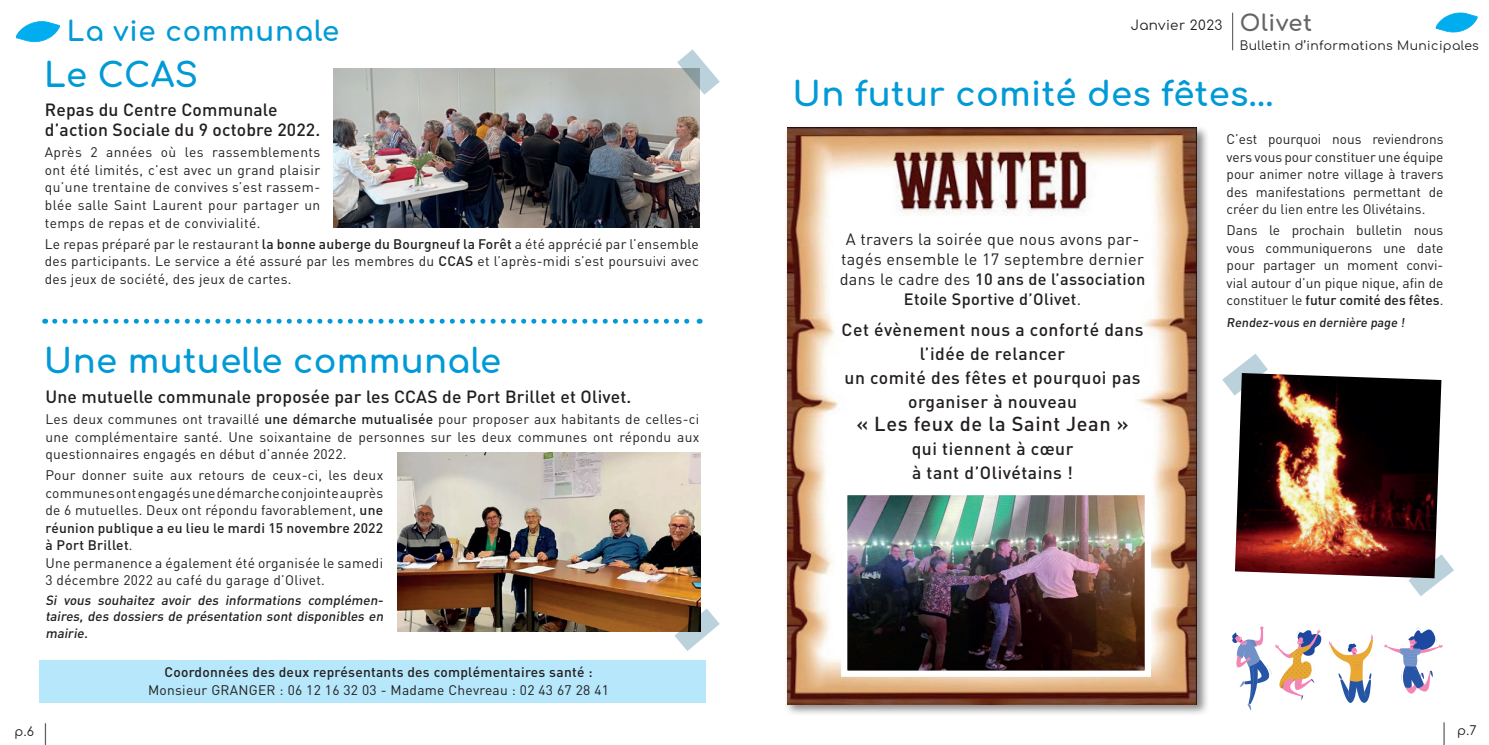
<style>
.page{position:relative;width:1489px;height:745px;background:#fff}
.page>*{position:absolute;margin:0;border:0;box-sizing:border-box;transform-origin:0 0}
.t1{font:700 33.75px "Comfortaa";letter-spacing:.01em;color:#009ad7}
.t2{font:700 27.5px "Comfortaa";letter-spacing:.03em;color:#009ad7}
.t3{font:700 22.5px "Comfortaa";letter-spacing:.03em;color:#656568}
.t4{font:500 20px "DIN";letter-spacing:.03em;color:#231f20}
.t5{font:500 17.5px/23.8px "DIN";letter-spacing:.015em;color:#231f20}
.t6{font:16.25px/20px "DIN";letter-spacing:.02em;color:#231f20;text-align:center}
.t7{font:13.75px/17.5px "DIN";letter-spacing:.02em;color:#231f20;text-align:justify}
.t8{font:500 13.75px "DIN";letter-spacing:.02em;color:#231f20}
.t9{font:13.5px "Comfortaa";letter-spacing:.03em;color:#231f20}
.t10{font:italic 500 13.25px/16.2px "DIN";color:#231f20;text-align:justify}
.t11{font:500 12.5px "DIN";color:#231f20}
.t12{font:12.5px "Comfortaa";color:#231f20}
.t13{font:12.38px "Comfortaa";letter-spacing:.03em;color:#231f20}
.s1{font-weight:500}
</style>
<div class="page">
<hr style="left:1231px;top:13px;width:2px;height:37px;background:#5f5f62">
<svg style="left:45px;top:723px;width:1px;height:21px"></svg>
<svg style="left:1443px;top:722px;width:1px;height:22px"></svg>
<svg style="left:55px;top:318px;width:645px;height:5px"></svg>
<svg style="left:1435px;top:12px;width:43px;height:21px"></svg>
<svg style="left:15px;top:21px;width:45px;height:22px"></svg>
<img style="left:333px;top:68px;width:367px;height:159px">
<img style="left:397px;top:452px;width:303px;height:179px">
<div style="left:39px;top:660px;width:666px;height:42px;background:#b6e7fa"></div>
<svg style="left:677px;top:49px;width:42px;height:46px"></svg>
<svg style="left:674px;top:608px;width:45px;height:42px"></svg>
<div style="left:784px;top:125px;width:425px;height:591px;background:#231f20;opacity:.53"></div>
<img style="left:787px;top:128px;width:409px;height:575px">
<img style="left:848px;top:495px;width:295px;height:174px">
<div style="left:841px;top:488px;width:309px;height:188px;border:6px solid #fff"></div>
<img style="left:1234px;top:373px;width:207px;height:205px">
<svg style="left:1408px;top:554px;width:45px;height:42px"></svg>
<svg style="left:1222px;top:353px;width:45px;height:42px"></svg>
<svg style="left:1384px;top:627px;width:59px;height:67px"></svg>
<svg style="left:1232px;top:626px;width:90px;height:84px"></svg>
<svg style="left:1329px;top:634px;width:43px;height:69px"></svg>
<h3 class="t3" style="left:1239px;top:3px;width:74px">Olivet</h3>
<p class="t13" style="left:1239px;top:35px;width:241px">Bulletin d’informations Municipales</p>
<h2 class="t2" style="left:67px;top:7px;width:274px">La vie communale</h2>
<p class="t9" style="left:1130px;top:12px;width:93px">Janvier 2023</p>
<h1 class="t1" style="left:44px;top:45px;width:155px">Le CCAS</h1>
<h1 class="t1" style="left:792px;top:63px;width:482px">Un futur comité des fêtes...</h1>
<p class="t5" style="left:45px;top:99px;width:277px;line-height:20px">Repas du Centre Communale d’action Sociale du 9 octobre 2022.</p>
<p class="t7" style="left:45px;top:143px;width:277px">Après 2 années où les rassemblements ont été limités, c’est avec un grand plaisir qu’une trentaine de convives s’est rassem&shy;blée salle Saint Laurent pour partager un temps de repas et de convivialité.</p>
<p class="t7" style="left:45px;top:234px;width:655px">Le repas préparé par le restaurant <span class="s1">la bonne auberge du Bourgneuf la Forêt</span> a été apprécié par l’ensemble des participants. Le service a été assuré par les membres du <span class="s1">CCAS</span> et l’après-midi s’est poursuivi avec des jeux de société, des jeux de cartes.</p>
<p class="t7" style="left:1226px;top:130px;width:218px">C’est pourquoi nous reviendrons vers vous pour constituer une équipe pour animer notre village à travers des manifestations permettant de créer du lien entre les Olivétains.</p>
<p class="t7" style="left:1226px;top:221px;width:218px">Dans le prochain bulletin nous vous communiquerons une date pour partager un moment convi&shy;vial autour d’un pique nique, afin de constituer le <span class="s1">futur comité des fêtes</span>.</p>
<p class="t11" style="left:1226px;top:314px;width:181px">Rendez-vous en dernière page !</p>
<p class="t6" style="left:839px;top:229px;width:307px">A travers la soirée que nous avons par&shy;tagés ensemble le 17 septembre dernier dans le cadre des <span class="s1">10 ans de l’association Etoile Sportive d’Olivet</span>.</p>
<p class="t5" style="left:841px;top:317px;width:303px;text-align:center">Cet évènement nous a conforté dans l’idée de relancer<br>un comité des fêtes et pourquoi pas organiser à nouveau</p>
<h3 class="t4" style="left:856px;top:411px;width:274px">« Les feux de la Saint Jean »</h3>
<p class="t5" style="left:911px;top:436px;width:163px">qui tiennent à cœur à tant d’Olivétains !</p>
<h1 class="t1" style="left:44px;top:330px;width:459px">Une mutuelle communale</h1>
<p class="t5" style="left:45px;top:384px;width:587px">Une mutuelle communale proposée par les CCAS de Port Brillet et Olivet.</p>
<p class="t7" style="left:45px;top:410px;width:655px">Les deux communes ont travaillé <span class="s1">une démarche mutualisée</span> pour proposer aux habitants de celles-ci une complémentaire santé. Une soixantaine de personnes sur les deux communes ont répondu aux questionnaires engagés en début d’année 2022.</p>
<p class="t7" style="left:45px;top:466px;width:339px;text-align:left">Pour donner suite aux retours de ceux-ci, les deux communes ont engagés une démarche conjointe auprès de 6 mutuelles. Deux ont répondu favorablement, <span class="s1">une réunion publique a eu lieu le mardi 15 novembre 2022 à Port Brillet</span>.<br>Une permanence a également été organisée le samedi 3 décembre 2022 au café du garage d’Olivet.</p>
<p class="t10" style="left:45px;top:591px;width:342px">Si vous souhaitez avoir des informations complémen&shy;taires, des dossiers de présentation sont disponibles en mairie.</p>
<p class="t8" style="left:164px;top:663px;width:429px">Coordonnées des deux représentants des complémentaires santé :</p>
<p class="t7" style="left:148px;top:680px;width:462px">Monsieur GRANGER : 06 12 16 32 03 - Madame Chevreau : 02 43 67 28 41</p>
<p class="t12" style="left:15px;top:720px;width:21px">p.6</p>
<p class="t12" style="left:1456px;top:719px;width:21px">p.7</p>
</div>
